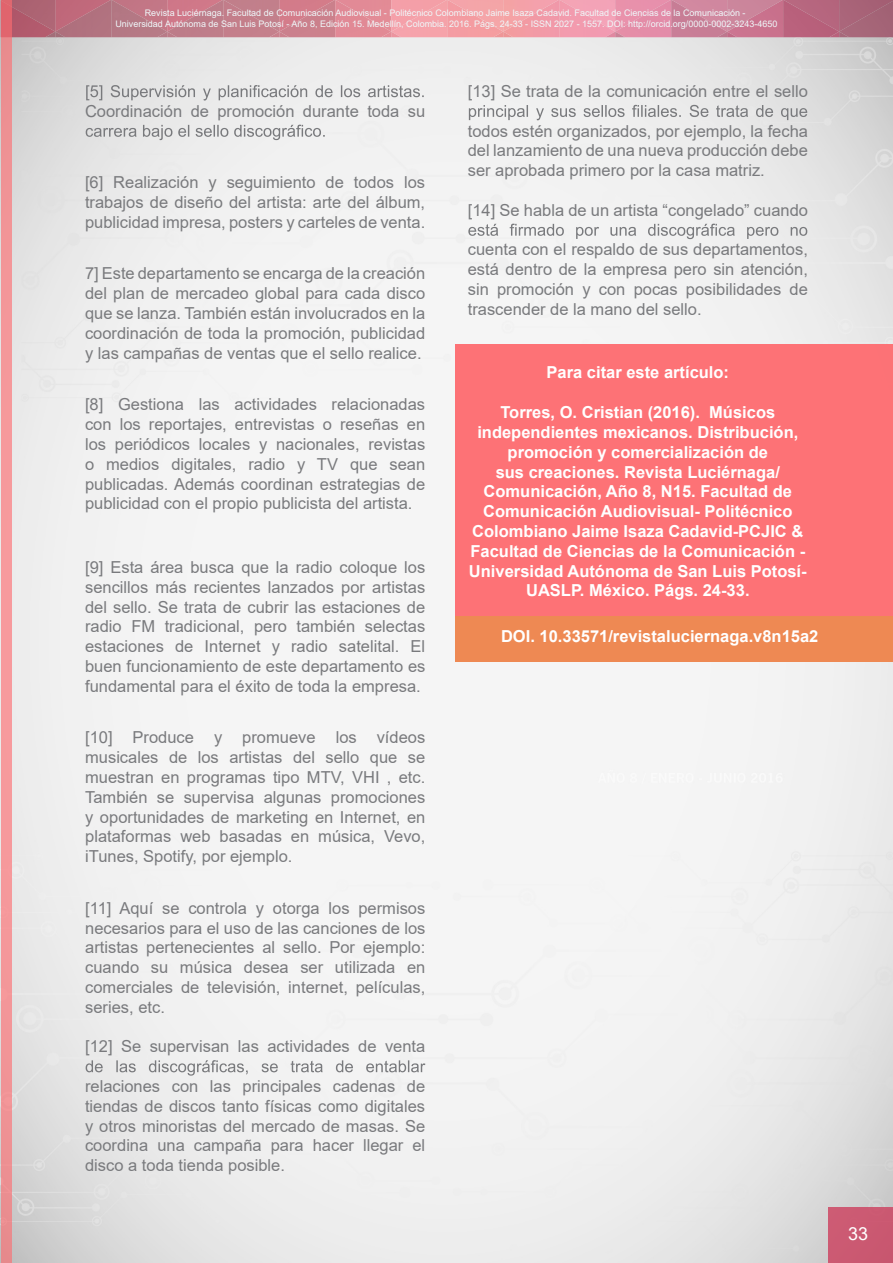
<style>
.page{position:relative;width:893px;height:1263px;background:#fff}
.page>*{position:absolute;margin:0;border:0;box-sizing:border-box;transform-origin:0 0}
.t1{font:18px "Arial";color:#fff}
.t2{font:16.5px/19.8px "Arial";color:#797a7d;text-align:justify}
.t3{font:700 16.5px/19.8px "Arial";color:#fff;text-align:center}
.t4{font:9px/10.8px "Arial";color:#eff8fa;text-align:center}
</style>
<div class="page">
<img style="left:12px;top:37px;width:881px;height:1226px">
<div style="left:828px;top:1207px;width:65px;height:56px;background:#cb5972"></div>
<img style="left:0;top:0;width:893px;height:37px">
<img style="left:12px;top:0;width:881px;height:32px">
<svg style="left:45px;top:32px;width:20px;height:5px"></svg>
<svg style="left:157px;top:32px;width:20px;height:5px"></svg>
<svg style="left:381px;top:32px;width:20px;height:5px"></svg>
<svg style="left:605px;top:32px;width:20px;height:5px"></svg>
<svg style="left:829px;top:32px;width:20px;height:5px"></svg>
<svg style="left:269px;top:32px;width:20px;height:5px"></svg>
<svg style="left:493px;top:32px;width:20px;height:5px"></svg>
<svg style="left:717px;top:32px;width:20px;height:5px"></svg>
<div style="left:1px;top:0;width:11px;height:1263px;background:#f4979a"></div>
<div style="left:455px;top:344px;width:438px;height:292px;background:#fe6d71"></div>
<svg style="left:86px;top:85px;width:338px;height:16px"></svg>
<svg style="left:86px;top:125px;width:239px;height:15px"></svg>
<svg style="left:86px;top:1060px;width:339px;height:16px"></svg>
<svg style="left:469px;top:105px;width:338px;height:15px"></svg>
<svg style="left:468px;top:224px;width:339px;height:15px"></svg>
<div style="left:455px;top:616px;width:438px;height:45px;background:#ee8953"></div>
<p class="t4" style="left:115px;top:7px;width:663px">Revista Luciérnaga. Facultad de Comunicación Audiovisual - Politécnico Colombiano Jaime Isaza Cadavid. Facultad de Ciencias de la Comunicación -<br>Universidad Autónoma de San Luis Potosí - Año 8, Edición 15. Medellín, Colombia. 2016. Págs. 24-33 - ISSN 2027 - 1557. DOI: http://orcid.org/0000-0002-3243-4650</p>
<p class="t2" style="left:85px;top:101px;width:342px">Coordinación de promoción durante toda su</p>
<p class="t2" style="left:85px;top:172px;width:342px">[6] Realización y seguimiento de todos los trabajos de diseño del artista: arte del álbum, publicidad impresa, posters y carteles de venta.</p>
<p class="t2" style="left:85px;top:264px;width:342px">7] Este departamento se encarga de la creación del plan de mercadeo global para cada disco que se lanza. También están involucrados en la coordinación de toda la promoción, publicidad y las campañas de ventas que el sello realice.</p>
<p class="t2" style="left:85px;top:394px;width:342px">[8] Gestiona las actividades relacionadas con los reportajes, entrevistas o reseñas en los periódicos locales y nacionales, revistas o medios digitales, radio y TV que sean publicadas. Además coordinan estrategias de publicidad con el propio publicista del artista.</p>
<p class="t2" style="left:85px;top:557px;width:342px">[9] Esta área busca que la radio coloque los sencillos más recientes lanzados por artistas del sello. Se trata de cubrir las estaciones de radio FM tradicional, pero también selectas estaciones de Internet y radio satelital. El buen funcionamiento de este departamento es fundamental para el éxito de toda la empresa.</p>
<p class="t2" style="left:85px;top:727px;width:342px">[10] Produce y promueve los vídeos musicales de los artistas del sello que se muestran en programas tipo MTV, VHI , etc.<br>También se supervisa algunas promociones y oportunidades de marketing en Internet, en plataformas web basadas en música, Vevo, iTunes, Spotify, por ejemplo.</p>
<p class="t2" style="left:85px;top:898px;width:342px">[11] Aquí se controla y otorga los permisos necesarios para el uso de las canciones de los artistas pertenecientes al sello. Por ejemplo: cuando su música desea ser utilizada en comerciales de televisión, internet, películas, series, etc.</p>
<p class="t2" style="left:85px;top:1036px;width:342px">[12] Se supervisan las actividades de venta</p>
<p class="t2" style="left:85px;top:1076px;width:342px">relaciones con las principales cadenas de tiendas de discos tanto físicas como digitales y otros minoristas del mercado de masas. Se coordina una campaña para hacer llegar el disco a toda tienda posible.</p>
<p class="t2" style="left:468px;top:81px;width:342px">[13] Se trata de la comunicación entre el sello</p>
<p class="t2" style="left:468px;top:121px;width:342px">todos estén organizados, por ejemplo, la fecha del lanzamiento de una nueva producción debe ser aprobada primero por la casa matriz.</p>
<p class="t2" style="left:468px;top:200px;width:342px">[14] Se habla de un artista “congelado” cuando</p>
<p class="t2" style="left:468px;top:240px;width:342px">cuenta con el respaldo de sus departamentos, está dentro de la empresa pero sin atención, sin promoción y con pocas posibilidades de trascender de la mano del sello.</p>
<p class="t3" style="left:547px;top:363px;width:184px">Para citar este artículo:</p>
<p class="t3" style="left:469px;top:403px;width:339px">Torres, O. Cristian (2016). Músicos independientes mexicanos. Distribución, promoción y comercialización de<br>sus creaciones. Revista Luciérnaga/ Comunicación, Año 8, N15. Facultad de Comunicación Audiovisual- Politécnico Colombiano Jaime Isaza Cadavid-PCJIC &amp; Facultad de Ciencias de la Comunicación - Universidad Autónoma de San Luis Potosí-UASLP. México. Págs. 24-33.</p>
<p class="t3" style="left:501px;top:626px;width:319px">DOI. 10.33571/revistaluciernaga.v8n15a2</p>
<p class="t1" style="left:848px;top:1221px;width:22px">33</p>
</div>
